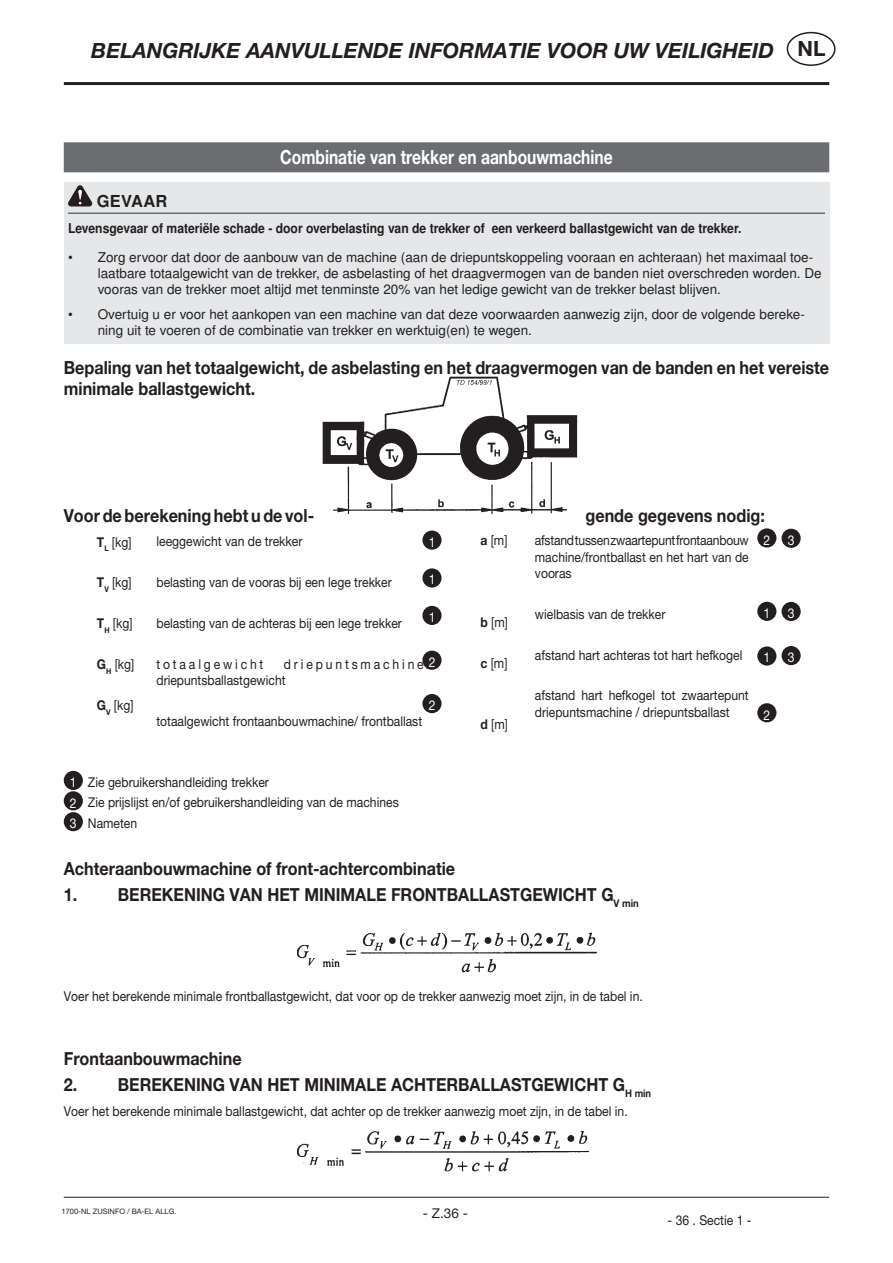
<style>
.page{position:relative;width:893px;height:1263px;background:#fff}
.page>*{position:absolute;margin:0;border:0;box-sizing:border-box;transform-origin:0 0}
.t1{font:italic 700 21px "Helvetica Neue";color:#231f20}
.t2{font:700 21px "Helvetica Neue";color:#231f20}
.t3{font:700 19.5px "Helvetica Neue";color:#fff;scale:.8 1}
.t4{font:700 18px/21.6px "Helvetica Neue";color:#231f20;scale:.9 1}
.t5{font:700 16.5px "Nimbus Sans LOT";letter-spacing:.015em;color:#231f20}
.t6{font:13.5px/16.2px "Helvetica Neue";color:#231f20;scale:.9 1}
.t7{font:13.5px/16.2px "Nimbus Sans LOT";color:#231f20}
.t8{font:700 13.5px "Nimbus Sans LOT";color:#231f20;scale:.9 1}
.t9{font:13.5px "Helvetica Neue";color:#fff;scale:.9 1}
.t10{font:13.5px "Helvetica Neue";letter-spacing:.235em;color:#231f20;scale:.9 1}
.t11{font:13.5px "Helvetica Neue";color:#231f20}
.t12{font:7.5px "Helvetica Neue";color:#231f20}
.s1{font-weight:700}
</style>
<div class="page">
<hr style="left:64px;top:82px;width:765px;height:3px;background:#231f20">
<div style="left:787px;top:32px;width:49px;height:34px;border:2px solid #231f20;border-radius:50%"></div>
<hr style="left:64px;top:1197px;width:765px;height:1px;background:#231f20">
<div style="left:64px;top:142px;width:765px;height:30px;background:#6c6d70"></div>
<div style="left:64px;top:183px;width:765px;height:161px;background:#e6e7e9"></div>
<hr style="left:68px;top:212px;width:757px;height:2px;background:#6c6d70">
<svg style="left:68px;top:185px;width:24px;height:21px"></svg>
<img style="left:323px;top:377px;width:254px;height:137px">
<img style="left:297px;top:933px;width:300px;height:39px">
<img style="left:297px;top:1131px;width:292px;height:40px">
<div style="left:423px;top:651px;width:18px;height:18px;background:#231f20;border-radius:50%"></div>
<div style="left:422px;top:651px;width:20px;height:19px;border:2px solid #231f20;border-radius:50%"></div>
<div style="left:782px;top:529px;width:18px;height:18px;background:#231f20;border-radius:50%"></div>
<div style="left:782px;top:529px;width:19px;height:19px;border:2px solid #231f20;border-radius:50%"></div>
<div style="left:423px;top:531px;width:18px;height:18px;background:#231f20;border-radius:50%"></div>
<div style="left:422px;top:530px;width:20px;height:20px;border:2px solid #231f20;border-radius:50%"></div>
<div style="left:423px;top:569px;width:18px;height:18px;background:#231f20;border-radius:50%"></div>
<div style="left:422px;top:568px;width:20px;height:19px;border:2px solid #231f20;border-radius:50%"></div>
<div style="left:423px;top:607px;width:18px;height:17px;background:#231f20;border-radius:50%"></div>
<div style="left:422px;top:606px;width:20px;height:19px;border:2px solid #231f20;border-radius:50%"></div>
<div style="left:758px;top:647px;width:18px;height:18px;background:#231f20;border-radius:50%"></div>
<div style="left:757px;top:646px;width:19px;height:20px;border:2px solid #231f20;border-radius:50%"></div>
<div style="left:758px;top:602px;width:18px;height:18px;background:#231f20;border-radius:50%"></div>
<div style="left:757px;top:602px;width:19px;height:19px;border:2px solid #231f20;border-radius:50%"></div>
<div style="left:423px;top:695px;width:18px;height:17px;background:#231f20;border-radius:50%"></div>
<div style="left:422px;top:694px;width:20px;height:19px;border:2px solid #231f20;border-radius:50%"></div>
<div style="left:758px;top:529px;width:18px;height:18px;background:#231f20;border-radius:50%"></div>
<div style="left:757px;top:528px;width:19px;height:19px;border:2px solid #231f20;border-radius:50%"></div>
<div style="left:758px;top:704px;width:18px;height:18px;background:#231f20;border-radius:50%"></div>
<div style="left:757px;top:703px;width:19px;height:19px;border:2px solid #231f20;border-radius:50%"></div>
<div style="left:782px;top:603px;width:18px;height:17px;background:#231f20;border-radius:50%"></div>
<div style="left:782px;top:602px;width:19px;height:19px;border:2px solid #231f20;border-radius:50%"></div>
<div style="left:782px;top:647px;width:18px;height:17px;background:#231f20;border-radius:50%"></div>
<div style="left:782px;top:646px;width:19px;height:19px;border:2px solid #231f20;border-radius:50%"></div>
<div style="left:64px;top:772px;width:18px;height:17px;background:#231f20;border-radius:50%"></div>
<div style="left:64px;top:771px;width:19px;height:19px;border:2px solid #231f20;border-radius:50%"></div>
<div style="left:64px;top:813px;width:18px;height:17px;background:#231f20;border-radius:50%"></div>
<div style="left:64px;top:812px;width:19px;height:19px;border:2px solid #231f20;border-radius:50%"></div>
<div style="left:64px;top:792px;width:18px;height:18px;background:#231f20;border-radius:50%"></div>
<div style="left:64px;top:791px;width:19px;height:19px;border:2px solid #231f20;border-radius:50%"></div>
<h1 class="t1" style="left:91px;top:37px;width:684px">BELANGRIJKE AANVULLENDE INFORMATIE VOOR UW VEILIGHEID</h1>
<h1 class="t2" style="left:798px;top:35px;width:30px">NL</h1>
<h2 class="t3" style="left:280px;top:145px;width:417px">Combinatie van trekker en aanbouwmachine</h2>
<p class="t5" style="left:97px;top:191px;width:72px">GEVAAR</p>
<p class="t8" style="left:68px;top:220px;width:750px">Levensgevaar of materiële schade - door overbelasting van de trekker of een verkeerd ballastgewicht van de trekker.</p>
<p class="t7" style="left:98px;top:249px;width:725px;text-indent:-30px">• Zorg ervoor dat door de aanbouw van de machine (aan de driepuntskoppeling vooraan en achteraan) het maximaal toe&shy;laatbare totaalgewicht van de trekker, de asbelasting of het draagvermogen van de banden niet overschreden worden. De vooras van de trekker moet altijd met tenminste 20% van het ledige gewicht van de trekker belast blijven.</p>
<p class="t7" style="left:98px;top:306px;width:708px;text-indent:-30px">• Overtuig u er voor het aankopen van een machine van dat deze voorwaarden aanwezig zijn, door de volgende bereke&shy;ning uit te voeren of de combinatie van trekker en werktuig(en) te wegen.</p>
<h3 class="t4" style="left:64px;top:356px;width:852px">Bepaling van het totaalgewicht, de asbelasting en het draagvermogen van de banden en het vereiste minimale ballastgewicht.</h3>
<h3 class="t4" style="left:64px;top:505px;width:280px">Voor de berekening hebt u de vol-</h3>
<h3 class="t4" style="left:585px;top:505px;width:201px">gende gegevens nodig:</h3>
<p class="t6" style="left:97px;top:533px;width:40px"><span class="s1">T</span><sub>L</sub> [kg]</p>
<p class="t6" style="left:97px;top:574px;width:40px"><span class="s1">T</span><sub>V</sub> [kg]</p>
<p class="t6" style="left:97px;top:615px;width:41px"><span class="s1">T</span><sub>H</sub> [kg]</p>
<p class="t6" style="left:97px;top:656px;width:43px"><span class="s1">G</span> <sub>H</sub> [kg]</p>
<p class="t6" style="left:97px;top:697px;width:42px"><span class="s1">G</span><sub>V</sub> [kg]</p>
<p class="t6" style="left:480px;top:532px;width:32px"><span class="s1">a</span> [m]</p>
<p class="t9" style="left:764px;top:532px;width:9px">2</p>
<p class="t9" style="left:429px;top:534px;width:9px">1</p>
<p class="t9" style="left:788px;top:532px;width:9px">3</p>
<p class="t9" style="left:429px;top:571px;width:9px">1</p>
<p class="t9" style="left:429px;top:609px;width:9px">1</p>
<p class="t9" style="left:764px;top:650px;width:9px">1</p>
<p class="t6" style="left:535px;top:532px;width:239px;text-align:justify">afstand tussen zwaartepunt frontaanbouw machine/frontballast en het hart van de vooras</p>
<p class="t6" style="left:535px;top:605px;width:147px">wielbasis van de trekker</p>
<p class="t6" style="left:535px;top:646px;width:232px">afstand hart achteras tot hart hefkogel</p>
<p class="t6" style="left:535px;top:687px;width:239px">afstand hart hefkogel tot zwaartepunt driepuntsmachine / driepuntsballast</p>
<p class="t6" style="left:156px;top:533px;width:164px">leeggewicht van de trekker</p>
<p class="t6" style="left:156px;top:574px;width:263px">belasting van de vooras bij een lege trekker</p>
<p class="t6" style="left:156px;top:614px;width:274px">belasting van de achteras bij een lege trekker</p>
<p class="t10" style="left:156px;top:656px;width:120px">totaalgewicht</p>
<p class="t9" style="left:764px;top:605px;width:9px">1</p>
<p class="t9" style="left:788px;top:605px;width:9px">3</p>
<p class="t9" style="left:788px;top:649px;width:9px">3</p>
<p class="t6" style="left:480px;top:614px;width:32px"><span class="s1">b</span> [m]</p>
<p class="t6" style="left:480px;top:654px;width:32px"><span class="s1">c</span> [m]</p>
<p class="t9" style="left:429px;top:654px;width:9px">2</p>
<p class="t6" style="left:156px;top:655px;width:306px;text-indent:127px">driepuntsmachine/ driepuntsballastgewicht</p>
<p class="t6" style="left:156px;top:713px;width:297px">totaalgewicht frontaanbouwmachine/ frontballast</p>
<p class="t9" style="left:429px;top:698px;width:9px">2</p>
<p class="t9" style="left:764px;top:707px;width:9px">2</p>
<p class="t6" style="left:480px;top:716px;width:32px"><span class="s1">d</span> [m]</p>
<p class="t9" style="left:70px;top:774px;width:9px">1</p>
<p class="t9" style="left:70px;top:815px;width:9px">3</p>
<p class="t6" style="left:88px;top:772px;width:347px;line-height:20.4px">Zie gebruikershandleiding trekker<br>Zie prijslijst en/of gebruikershandleiding van de machines<br>Nameten</p>
<h3 class="t4" style="left:64px;top:858px;width:436px">Achteraanbouwmachine of front-achtercombinatie</h3>
<h3 class="t4" style="left:64px;top:884px;width:39px">1. BERE</h3>
<h3 class="t4" style="left:162px;top:884px;width:531px">KEN ING VAN HET MINIMALE FRONTBALLASTGEWICHT G<sub>V</sub> <sub>min</sub></h3>
<p class="t9" style="left:70px;top:795px;width:9px">2</p>
<p class="t6" style="left:64px;top:987px;width:645px">Voer het berekende minimale frontballastgewicht, dat voor op de trekker aanwezig moet zijn, in de tabel in.</p>
<h3 class="t4" style="left:64px;top:1048px;width:199px">Frontaanbouwmachine</h3>
<h3 class="t4" style="left:64px;top:1074px;width:39px">2. BERE</h3>
<h3 class="t4" style="left:162px;top:1074px;width:318px">KEN ING VAN HET MINIMALE ACHTERB</h3>
<h3 class="t4" style="left:470px;top:1074px;width:203px">ALLASTGEWICHT G <sub>H</sub> <sub>min</sub></h3>
<p class="t6" style="left:64px;top:1103px;width:628px">Voer het berekende minimale ballastgewicht, dat achter op de trekker aanwezig moet zijn, in de tabel in.</p>
<p class="t12" style="left:62px;top:1207px;width:116px">1700-NL zusinfo / Ba-el Allg.</p>
<p class="t11" style="left:423px;top:1205px;width:47px">- Z.36 -</p>
<p class="t6" style="left:668px;top:1211px;width:95px">- 36 . Sectie 1 -</p>
</div>
